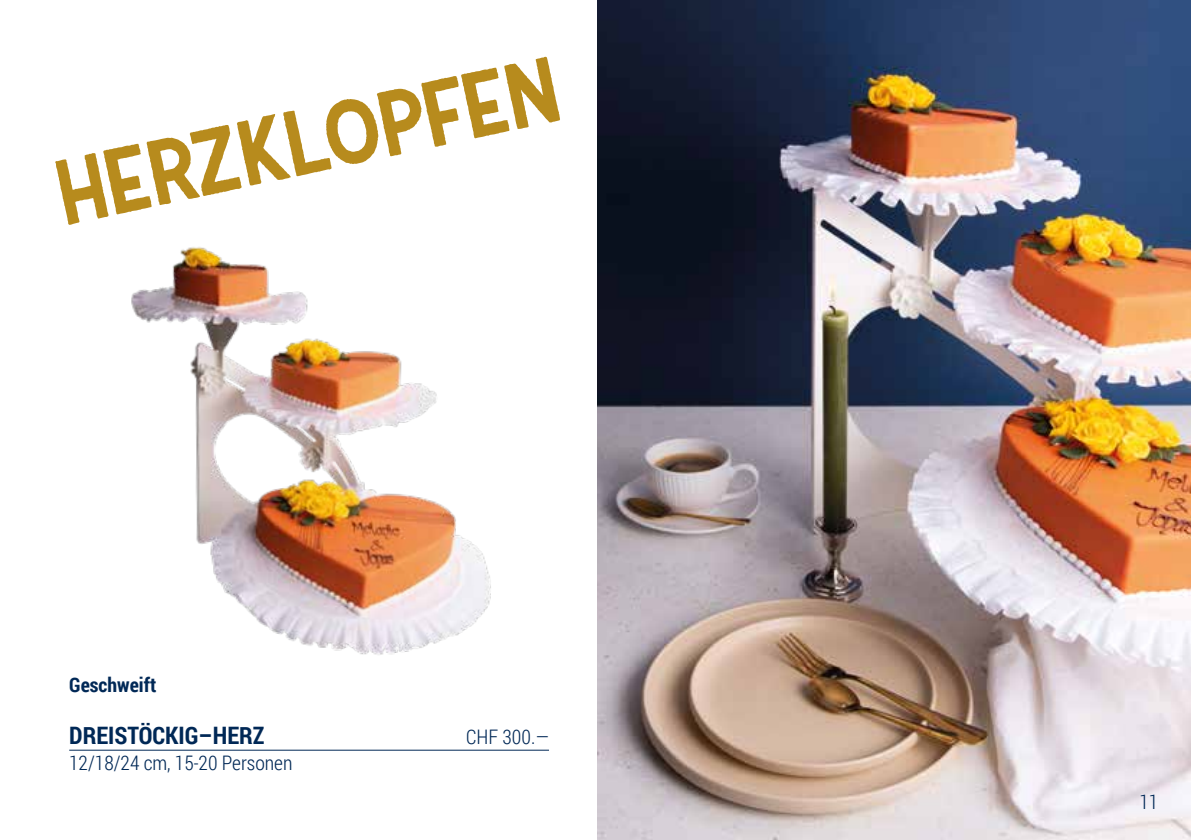
<style>
.page{position:relative;width:1191px;height:840px;background:#fff}
.page>*{position:absolute;margin:0;border:0;box-sizing:border-box;transform-origin:0 0}
.t1{font:90px "Gutenberg Clean";color:#b78b1d}
.t2{font:700 24px "Roboto Condensed";color:#002856}
.t3{font:300 20px "Roboto Condensed";color:#002856}
.t4{font:700 20px "Roboto Condensed";color:#002856}
</style>
<div class="page">
<img style="left:597px;top:0;width:594px;height:839px">
<hr style="left:69px;top:749px;width:480px;height:1px;background:#002856">
<img style="left:131px;top:247px;width:360px;height:408px">
<h1 class="t1" style="left:45px;top:146px;width:518px;rotate:-12deg">herzklopfen</h1>
<p class="t4" style="left:69px;top:670px;width:89px">Geschweift</p>
<p class="t2" style="left:69px;top:718px;width:197px">DREISTÖCKIG–HERZ</p>
<p class="t3" style="left:466px;top:722px;width:84px">CHF 300.—</p>
<p class="t3" style="left:69px;top:748px;width:225px">12/18/24 cm, 15-20 Personen</p>
<p class="t3" style="left:1139px;top:787px;width:20px">11</p>
</div>
